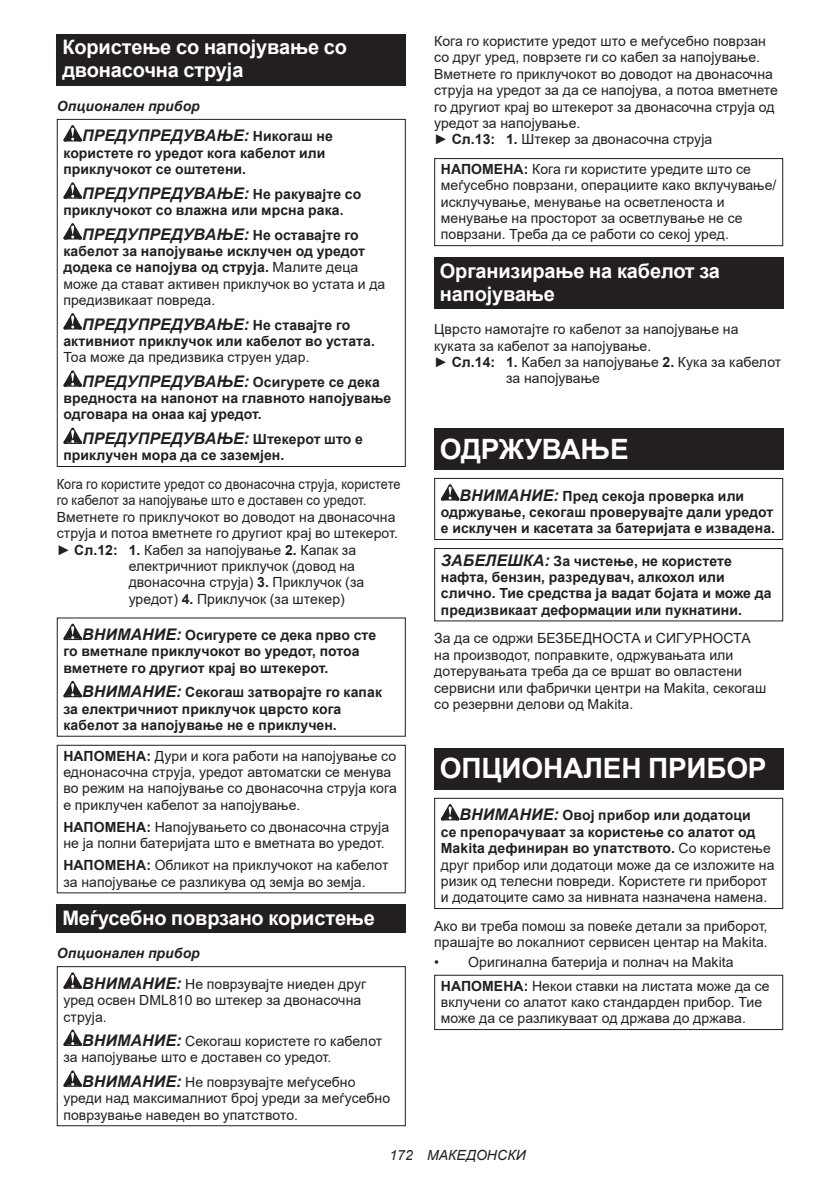
<style>
.page{position:relative;width:840px;height:1191px;background:#fff}
.page>*{position:absolute;margin:0;border:0;box-sizing:border-box;transform-origin:0 0}
.t1{font:700 28px "Arial";letter-spacing:-.01em;color:#fff}
.t2{font:700 20px/23.4px "Arial";letter-spacing:-.01em;color:#fff}
.t3{font:italic 700 16px "Arial";letter-spacing:.005em;color:#231f20}
.t4{font:14px/16.4px "Arial";letter-spacing:.005em;color:#231f20}
.t5{font:700 14px/16.4px "Arial";letter-spacing:.005em;color:#231f20}
.t6{font:14px "Arial";letter-spacing:.005em;color:#231f20;scale:.91 1}
.t7{font:italic 700 14px "Arial";letter-spacing:.005em;color:#231f20}
.t8{font:italic 14px "Arial";letter-spacing:.005em;color:#231f20}
.s1{font-style:normal;font-size:14px}
.s2{font-weight:700}
.s3{font-style:italic;font-size:16px}
.s4{font-weight:700;font-style:italic}
.s5{font-weight:700;font-style:italic;font-size:16px}
</style>
<div class="page">
<div style="left:57px;top:34px;width:348px;height:52px;background:#231f20"></div>
<svg style="left:63px;top:125px;width:19px;height:16px"></svg>
<svg style="left:63px;top:182px;width:19px;height:17px"></svg>
<svg style="left:63px;top:223px;width:19px;height:16px"></svg>
<svg style="left:63px;top:313px;width:19px;height:16px"></svg>
<svg style="left:63px;top:370px;width:19px;height:17px"></svg>
<svg style="left:63px;top:427px;width:19px;height:17px"></svg>
<div style="left:57px;top:119px;width:348px;height:348px;border:1px solid #231f20"></div>
<svg style="left:63px;top:623px;width:19px;height:17px"></svg>
<svg style="left:63px;top:681px;width:19px;height:16px"></svg>
<div style="left:57px;top:745px;width:348px;height:148px;border:1px solid #231f20"></div>
<div style="left:57px;top:904px;width:348px;height:29px;background:#231f20"></div>
<svg style="left:63px;top:972px;width:19px;height:16px"></svg>
<svg style="left:63px;top:1029px;width:19px;height:17px"></svg>
<svg style="left:63px;top:1070px;width:19px;height:16px"></svg>
<div style="left:57px;top:966px;width:348px;height:160px;border:1px solid #231f20"></div>
<div style="left:434px;top:158px;width:348px;height:88px;border:1px solid #231f20"></div>
<div style="left:434px;top:257px;width:348px;height:52px;background:#231f20"></div>
<div style="left:434px;top:429px;width:348px;height:41px;background:#231f20"></div>
<svg style="left:440px;top:484px;width:19px;height:16px"></svg>
<div style="left:434px;top:478px;width:348px;height:62px;border:1px solid #231f20"></div>
<div style="left:434px;top:548px;width:348px;height:73px;border:1px solid #231f20"></div>
<div style="left:434px;top:748px;width:348px;height:41px;background:#231f20"></div>
<svg style="left:440px;top:804px;width:19px;height:16px"></svg>
<div style="left:434px;top:798px;width:348px;height:111px;border:1px solid #231f20"></div>
<div style="left:434px;top:974px;width:348px;height:56px;border:1px solid #231f20"></div>
<h2 class="t2" style="left:62px;top:36px;width:286px">Користење со напојување со двонасочна струја</h2>
<p class="t7" style="left:57px;top:97px;width:144px">Опционален прибор</p>
<p class="t3" style="left:82px;top:125px;width:252px">ПРЕДУПРЕДУВАЊЕ: <span class="s1">Никогаш не</span></p>
<p class="t5" style="left:63px;top:145px;width:263px">користете го уредот кога кабелот или приклучокот се оштетени.</p>
<p class="t3" style="left:82px;top:182px;width:280px">ПРЕДУПРЕДУВАЊЕ: <span class="s1">Не ракувајте со</span></p>
<p class="t5" style="left:63px;top:202px;width:281px">приклучокот со влажна или мрсна рака.</p>
<p class="t3" style="left:82px;top:223px;width:278px">ПРЕДУПРЕДУВАЊЕ: <span class="s1">Не оставајте го</span></p>
<p class="t4" style="left:63px;top:243px;width:323px"><span class="s2">кабелот за напојување исклучен од уредот додека се напојува од струја.</span> Малите деца може да стават активен приклучок во устата и да предизвикаат повреда.</p>
<p class="t3" style="left:82px;top:313px;width:269px">ПРЕДУПРЕДУВАЊЕ: <span class="s1">Не ставајте го</span></p>
<p class="t5" style="left:63px;top:333px;width:313px">активниот приклучок или кабелот во устата.</p>
<p class="t4" style="left:63px;top:349px;width:247px">Тоа може да предизвика струен удар.</p>
<p class="t3" style="left:82px;top:370px;width:299px">ПРЕДУПРЕДУВАЊЕ: <span class="s1">Осигурете се дека</span></p>
<p class="t5" style="left:63px;top:390px;width:329px">вредноста на напонот на главното напојување одговара на онаа кај уредот.</p>
<p class="t3" style="left:82px;top:427px;width:282px">ПРЕДУПРЕДУВАЊЕ: <span class="s1">Штекерот што е</span></p>
<p class="t5" style="left:63px;top:447px;width:222px">приклучен мора да се заземјен.</p>
<p class="t6" style="left:57px;top:474px;width:379px">Кога го користите уредот со двонасочна струја, користете</p>
<p class="t6" style="left:57px;top:491px;width:341px">го кабелот за напојување што е доставен со уредот.</p>
<p class="t4" style="left:57px;top:508px;width:340px">Вметнете го приклучокот во доводот на двонасочна</p>
<p class="t4" style="left:57px;top:525px;width:342px">струја и потоа вметнете го другиот крај во штекерот.</p>
<p class="t4" style="left:57px;top:541px;width:301px">► <span class="s2">Сл.12: 1.</span> Кабел за напојување <span class="s2">2.</span> Капак за</p>
<p class="t4" style="left:129px;top:558px;width:228px">електричниот приклучок (довод на</p>
<p class="t4" style="left:129px;top:574px;width:237px">двонасочна струја) <span class="s2">3.</span> Приклучок (за</p>
<p class="t4" style="left:129px;top:590px;width:217px">уредот) <span class="s2">4.</span> Приклучок (за штекер)</p>
<p class="t5" style="left:63px;top:627px;width:314px;text-indent:19px"><span class="s3">ВНИМАНИЕ:</span> Осигурете се дека прво сте го вметнале приклучокот во уредот, потоа вметнете го другиот крај во штекерот.</p>
<p class="t5" style="left:63px;top:684px;width:320px;text-indent:19px"><span class="s3">ВНИМАНИЕ:</span> Секогаш затворајте го капак за електричниот приклучок цврсто кога кабелот за напојување не е приклучен.</p>
<p class="t4" style="left:63px;top:747px;width:335px"><span class="s2">НАПОМЕНА:</span> Дури и кога работи на напојување со еднонасочна струја, уредот автоматски се менува во режим на напојување со двонасочна струја кога е приклучен кабелот за напојување.</p>
<p class="t4" style="left:63px;top:818px;width:327px"><span class="s2">НАПОМЕНА:</span> Напојувањето со двонасочна струја не ја полни батеријата што е вметната во уредот.</p>
<p class="t4" style="left:63px;top:857px;width:326px"><span class="s2">НАПОМЕНА:</span> Обликот на приклучокот на кабелот за напојување се разликува од земја во земја.</p>
<h2 class="t2" style="left:62px;top:906px;width:314px">Меѓусебно поврзано користење</h2>
<p class="t4" style="left:82px;top:937px;width:285px;line-height:30.6px;text-indent:-25px"><span class="s4">Опционален прибор<br></span><span class="s5">ВНИМАНИЕ:</span> Не поврзувајте ниеден друг</p>
<p class="t4" style="left:63px;top:992px;width:299px">уред освен DML810 во штекер за двонасочна струја.</p>
<p class="t4" style="left:63px;top:1032px;width:320px;text-indent:19px"><span class="s5">ВНИМАНИЕ:</span> Секогаш користете го кабелот за напојување што е доставен со уредот.</p>
<p class="t4" style="left:63px;top:1073px;width:328px;text-indent:19px"><span class="s5">ВНИМАНИЕ:</span> Не поврзувајте меѓусебно уреди над максималниот број уреди за меѓусебно поврзување наведен во упатството.</p>
<p class="t4" style="left:434px;top:33px;width:345px">Кога го користите уредот што е меѓусебно поврзан со друг уред, поврзете ги со кабел за напојување.<br>Вметнете го приклучокот во доводот на двонасочна струја на уредот за да се напојува, а потоа вметнете го другиот крај во штекерот за двонасочна струја од уредот за напојување.<br>► <span class="s2">Сл.13: 1.</span> Штекер за двонасочна струја</p>
<p class="t4" style="left:440px;top:161px;width:337px"><span class="s2">НАПОМЕНА:</span> Кога ги користите уредите што се меѓусебно поврзани, операциите како вклучување/ исклучување, менување на осветленоста и менување на просторот за осветлување не се поврзани. Треба да се работи со секој уред.</p>
<h2 class="t2" style="left:439px;top:259px;width:281px">Организирање на кабелот за напојување</h2>
<p class="t4" style="left:434px;top:321px;width:306px">Цврсто намотајте го кабелот за напојување на</p>
<p class="t4" style="left:434px;top:337px;width:218px">куката за кабелот за напојување.</p>
<p class="t4" style="left:434px;top:354px;width:348px">► <span class="s2">Сл.14: 1.</span> Кабел за напојување <span class="s2">2.</span> Кука за кабелот</p>
<p class="t4" style="left:506px;top:370px;width:95px">за напојување</p>
<h1 class="t1" style="left:439px;top:429px;width:190px">ОДРЖУВАЊЕ</h1>
<p class="t5" style="left:440px;top:487px;width:335px;text-indent:19px"><span class="s3">ВНИМАНИЕ:</span> Пред секоја проверка или одржување, секогаш проверувајте дали уредот е исклучен и касетата за батеријата е извадена.</p>
<p class="t5" style="left:440px;top:552px;width:332px"><span class="s3">ЗАБЕЛЕШКА:</span> За чистење, не користете нафта, бензин, разредувач, алкохол или слично. Тие средства ја вадат бојата и може да предизвикаат деформации или пукнатини.</p>
<p class="t4" style="left:434px;top:630px;width:333px">За да се одржи БЕЗБЕДНОСТА и СИГУРНОСТА на производот, поправките, одржувањата или дотерувањата треба да се вршат во овластени сервисни или фабрички центри на Makita, секогаш со резервни делови од Makita.</p>
<h1 class="t1" style="left:439px;top:749px;width:328px">ОПЦИОНАЛЕН ПРИБОР</h1>
<p class="t4" style="left:440px;top:807px;width:335px;text-indent:19px"><span class="s5">ВНИМАНИЕ:</span> <span class="s2">Овој прибор или додатоци<br>се препорачуваат за користење со алатот од Makita дефиниран во упатството.</span> Со користење друг прибор или додатоци може да се изложите на ризик од телесни повреди. Користете ги приборот и додатоците само за нивната назначена намена.</p>
<p class="t4" style="left:434px;top:918px;width:335px">Ако ви треба помош за повеќе детали за приборот, прашајте во локалниот сервисен центар на Makita.</p>
<p class="t4" style="left:440px;top:949px;width:330px;line-height:23.8px;text-indent:-7px">• Оригинална батерија и полнач на Makita<br><span class="s2">НАПОМЕНА:</span> Некои ставки на листата може да се</p>
<p class="t4" style="left:440px;top:993px;width:322px">вклучени со алатот како стандарден прибор. Тие може да се разликуваат од држава до држава.</p>
<p class="t8" style="left:389px;top:1146px;width:138px">172 МАКЕДОНСКИ</p>
</div>
